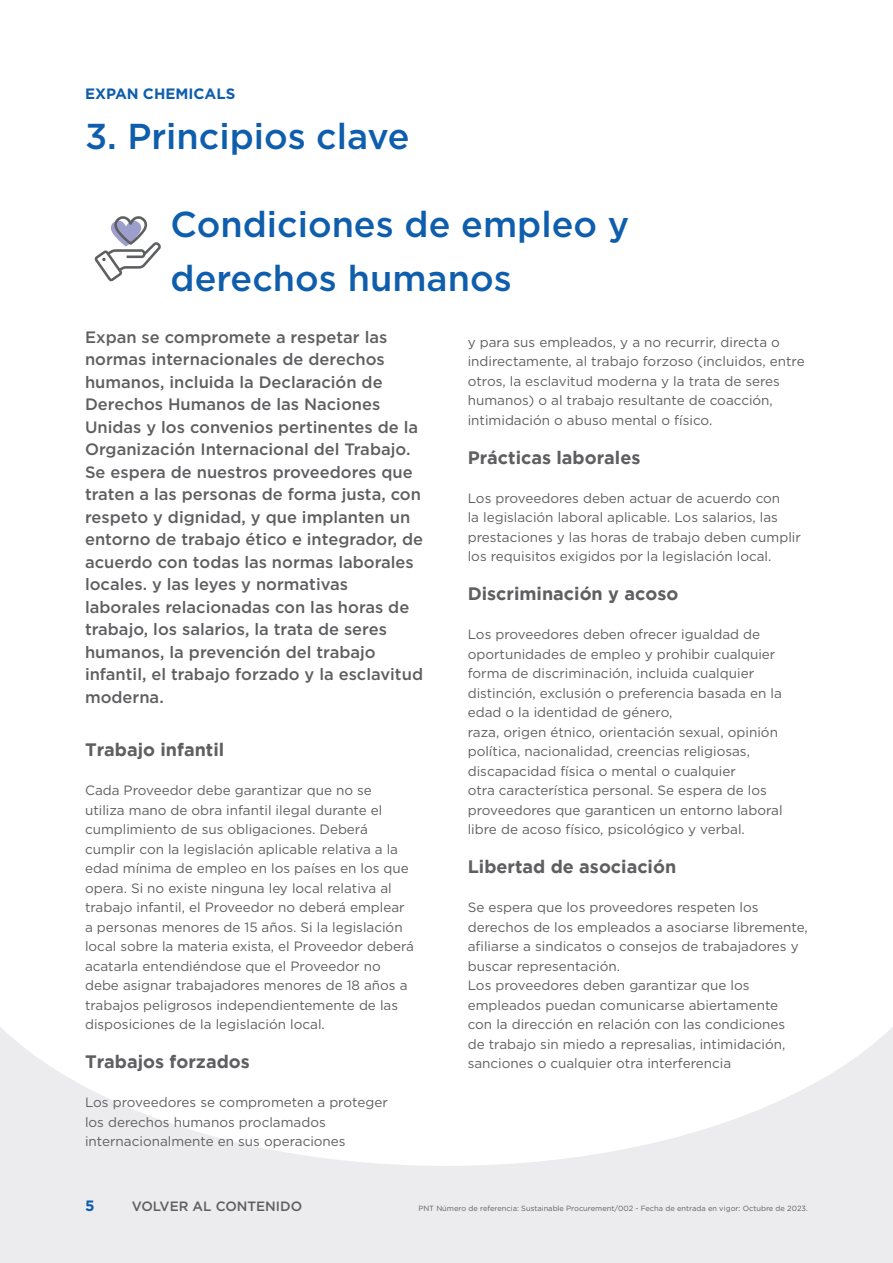
<style>
.page{position:relative;width:893px;height:1263px;background:#fff}
.page>*{position:absolute;margin:0;border:0;box-sizing:border-box;transform-origin:0 0}
.Header_1_Links{font:500 36px/54px "Gotham";color:#0e5ead}
.Body{font:700 18px "Gotham";color:#5f5f62}
.Inleiding{font:500 16.5px/22.5px "Gotham";color:#5f5f62}
.t1{font:700 15px "Gotham";color:#0e5ead}
.Body-2{font:13.5px/19.5px "Gotham";color:#5f5f62}
.t2{font:500 13.5px "Gotham";color:#5f5f62}
.t3{font:7.5px "Gotham";color:#5f5f62}
</style>
<div class="page">
<div style="left:0;top:913px;width:893px;height:350px;background:#ececee"></div>
<svg style="left:0;top:913px;width:893px;height:253px;fill:#fff"></svg>
<svg style="left:95px;top:216px;width:66px;height:65px"></svg>
<p class="t1" style="left:85px;top:84px;width:152px">EXPAN CHEMICALS</p>
<p class="Header_1_Links" style="left:85px;top:109px;width:326px">3. Principios clave</p>
<p class="Header_1_Links" style="left:171px;top:197px;width:460px">Condiciones de empleo y derechos humanos</p>
<p class="Inleiding" style="left:85px;top:325px;width:340px">Expan se compromete a respetar las normas internacionales de derechos humanos, incluida la Declaración de Derechos Humanos de las Naciones Unidas y los convenios pertinentes de la Organización Internacional del Trabajo.<br>Se espera de nuestros proveedores que traten a las personas de forma justa, con respeto y dignidad, y que implanten un entorno de trabajo ético e integrador, de acuerdo con todas las normas laborales locales. y las leyes y normativas laborales relacionadas con las horas de trabajo, los salarios, la trata de seres humanos, la prevención del trabajo infantil, el trabajo forzado y la esclavitud moderna.</p>
<p class="Body" style="left:85px;top:739px;width:141px">Trabajo infantil</p>
<p class="Body-2" style="left:85px;top:780px;width:330px">Cada Proveedor debe garantizar que no se utiliza mano de obra infantil ilegal durante el cumplimiento de sus obligaciones. Deberá cumplir con la legislación aplicable relativa a la edad mínima de empleo en los países en los que opera. Si no existe ninguna ley local relativa al trabajo infantil, el Proveedor no deberá emplear a personas menores de 15 años. Si la legislación local sobre la materia exista, el Proveedor deberá acatarla entendiéndose que el Proveedor no debe asignar trabajadores menores de 18 años a trabajos peligrosos independientemente de las disposiciones de la legislación local.</p>
<p class="Body" style="left:85px;top:1051px;width:166px">Trabajos forzados</p>
<p class="Body-2" style="left:85px;top:1092px;width:304px">Los proveedores se comprometen a proteger los derechos humanos proclamados internacionalmente en sus operaciones</p>
<p class="Body-2" style="left:468px;top:332px;width:338px">y para sus empleados, y a no recurrir, directa o indirectamente, al trabajo forzoso (incluidos, entre otros, la esclavitud moderna y la trata de seres humanos) o al trabajo resultante de coacción, intimidación o abuso mental o físico.</p>
<p class="Body" style="left:468px;top:447px;width:174px">Prácticas laborales</p>
<p class="Body-2" style="left:468px;top:488px;width:335px">Los proveedores deben actuar de acuerdo con<br>la legislación laboral aplicable. Los salarios, las prestaciones y las horas de trabajo deben cumplir los requisitos exigidos por la legislación local.</p>
<p class="Body" style="left:468px;top:583px;width:212px">Discriminación y acoso</p>
<p class="Body-2" style="left:468px;top:624px;width:316px">Los proveedores deben ofrecer igualdad de oportunidades de empleo y prohibir cualquier forma de discriminación, incluida cualquier distinción, exclusión o preferencia basada en la edad o la identidad de género,</p>
<p class="Body-2" style="left:468px;top:722px;width:316px">raza, origen étnico, orientación sexual, opinión política, nacionalidad, creencias religiosas, discapacidad física o mental o cualquier<br>otra característica personal. Se espera de los proveedores que garanticen un entorno laboral libre de acoso físico, psicológico y verbal.</p>
<p class="Body" style="left:468px;top:856px;width:210px">Libertad de asociación</p>
<p class="Body-2" style="left:468px;top:897px;width:342px">Se espera que los proveedores respeten los derechos de los empleados a asociarse libremente, afiliarse a sindicatos o consejos de trabajadores y buscar representación.</p>
<p class="Body-2" style="left:468px;top:975px;width:319px">Los proveedores deben garantizar que los empleados puedan comunicarse abiertamente con la dirección en relación con las condiciones de trabajo sin miedo a represalias, intimidación, sanciones o cualquier otra interferencia</p>
<p class="t1" style="left:85px;top:1196px;width:11px">5</p>
<p class="t2" style="left:132px;top:1197px;width:172px">VOLVER AL CONTENIDO</p>
<p class="t3" style="left:418px;top:1204px;width:391px">PNT Número de referencia: Sustainable Procurement/002 - Fecha de entrada en vigor: Octubre de 2023.</p>
</div>
